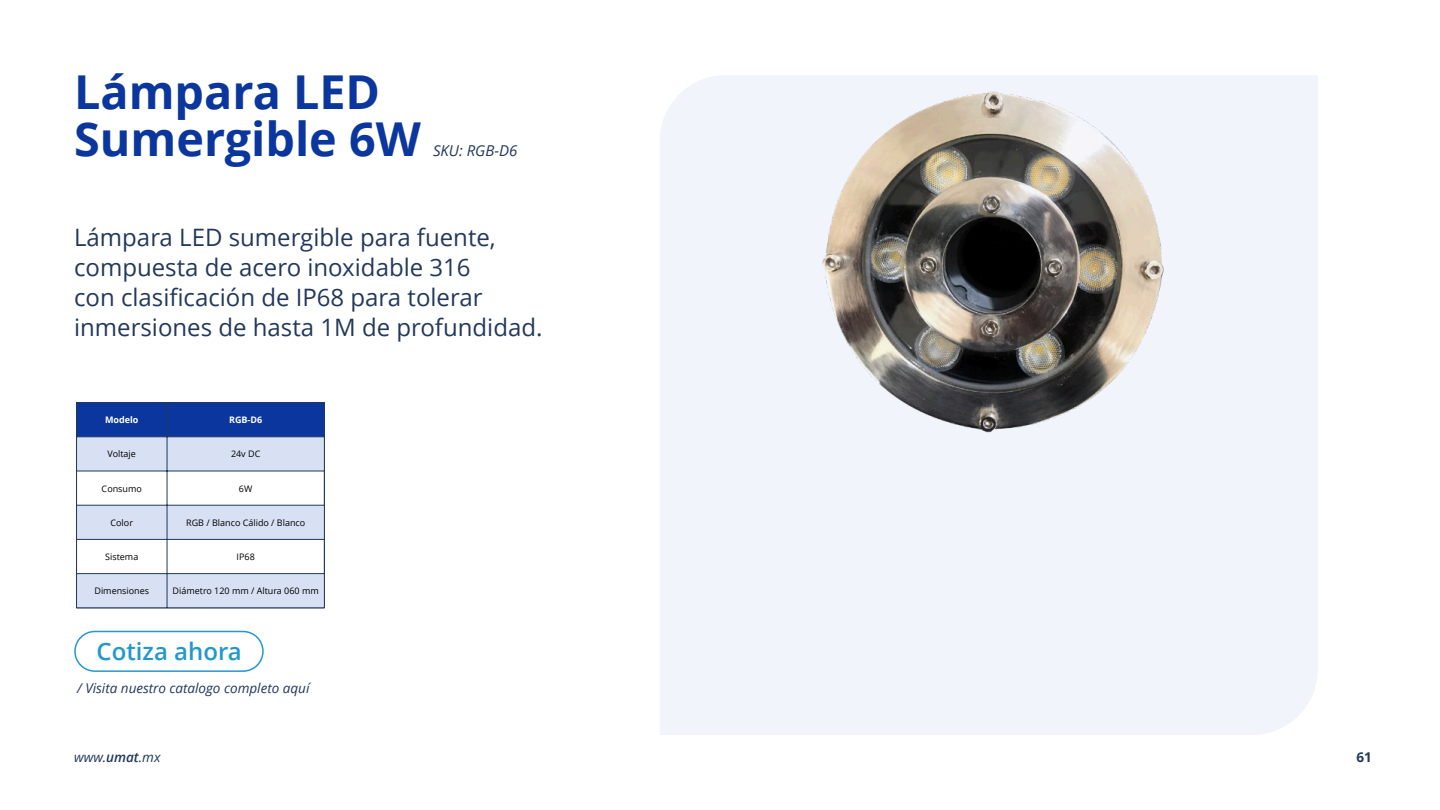
<style>
.page{position:relative;width:1440px;height:810px;background:#fff}
.page>*{position:absolute;margin:0;border:0;box-sizing:border-box;transform-origin:0 0}
.t1{font:700 46.72px/46.7px "Open Sans";color:#0a369d}
.t2{font:24px/30px "Open Sans";color:#23395b}
.t3{font:600 24px "Open Sans";color:#2398cf}
.t4{font:italic 15px "Open Sans";color:#23395b}
.t5{font:italic 13.5px "Open Sans";color:#23395b}
.t6{font:700 13.5px "Open Sans";color:#23395b}
.t7{font:9px "Open Sans";color:#000}
.t8{font:700 9px "Open Sans";color:#fff}
.s1{font-weight:600}
</style>
<div class="page">
<div style="left:660px;top:75px;width:658px;height:660px;background:#f1f4fa"></div>
<div style="left:77px;top:403px;width:247px;height:34px;background:#0a369d"></div>
<svg style="left:77px;top:438px;width:247px;height:170px"></svg>
<hr style="left:76px;top:402px;width:1px;height:206px;background:#23395b">
<hr style="left:324px;top:402px;width:1px;height:206px;background:#23395b">
<hr style="left:167px;top:403px;width:1px;height:205px;background:#23395b">
<hr style="left:77px;top:402px;width:247px;height:1px;background:#23395b">
<hr style="left:77px;top:437px;width:247px;height:1px;background:#23395b">
<hr style="left:77px;top:471px;width:247px;height:1px;background:#23395b">
<hr style="left:77px;top:505px;width:247px;height:1px;background:#23395b">
<hr style="left:77px;top:539px;width:247px;height:1px;background:#23395b">
<hr style="left:77px;top:573px;width:247px;height:1px;background:#23395b">
<hr style="left:77px;top:608px;width:247px;height:1px;background:#23395b">
<img style="left:810px;top:85px;width:357px;height:354px">
<div style="left:74px;top:631px;width:190px;height:41px;border:2px solid #2398cf;border-radius:20px"></div>
<h1 class="t1" style="left:74px;top:73px;width:348px">Lámpara LED<br>Sumergible 6W</h1>
<p class="t4" style="left:433px;top:144px;width:86px">SKU: RGB-D6</p>
<p class="t2" style="left:74px;top:224px;width:470px">Lámpara LED sumergible para fuente, compuesta de acero inoxidable 316<br>con clasificación de IP68 para tolerar inmersiones de hasta 1M de profundidad.</p>
<p class="t8" style="left:105px;top:416px;width:35px">Modelo</p>
<p class="t8" style="left:229px;top:416px;width:35px">RGB-D6</p>
<p class="t7" style="left:108px;top:450px;width:30px">Voltaje</p>
<p class="t7" style="left:231px;top:450px;width:31px">24v DC</p>
<p class="t7" style="left:102px;top:485px;width:42px">Consumo</p>
<p class="t7" style="left:239px;top:485px;width:15px">6W</p>
<p class="t7" style="left:111px;top:519px;width:24px">Color</p>
<p class="t7" style="left:186px;top:519px;width:121px">RGB / Blanco Cálido / Blanco</p>
<p class="t7" style="left:105px;top:553px;width:35px">Sistema</p>
<p class="t7" style="left:237px;top:553px;width:20px">IP68</p>
<p class="t7" style="left:94px;top:587px;width:56px">Dimensiones</p>
<p class="t7" style="left:173px;top:587px;width:148px">Diámetro 120 mm / Altura 060 mm</p>
<p class="t3" style="left:97px;top:642px;width:147px">Cotiza ahora</p>
<p class="t5" style="left:77px;top:683px;width:234px">/ Visita nuestro catalogo completo aquí</p>
<p class="t5" style="left:74px;top:751px;width:88px">www.<span class="s1">umat</span>.mx</p>
<p class="t6" style="left:1357px;top:751px;width:17px">61</p>
</div>
